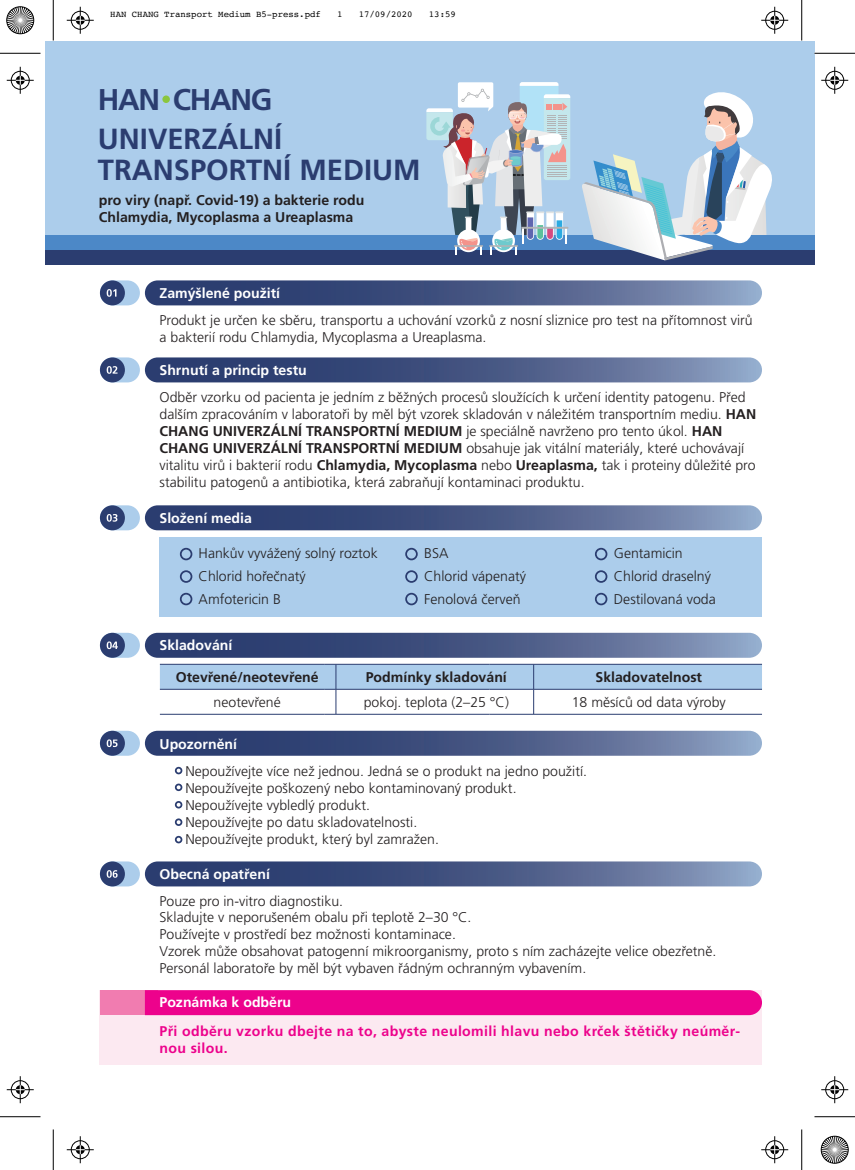
<style>
.page{position:relative;width:855px;height:1170px;background:#fff}
.page>*{position:absolute;margin:0;border:0;box-sizing:border-box;transform-origin:0 0}
.t1{font:700 30px "Frutiger LT Pro";letter-spacing:-.045em;color:#2b3d70}
.t2{font:700 29.1px/30.9px "Frutiger LT Pro";color:#2b3d70}
.t3{font:300 14.1px/17px "Frutiger LT Pro";color:#231f20}
.t4{font:700 14.1px/17px "Frutiger LT Pro";color:#231f20}
.t5{font:700 14.1px "Frutiger LT Pro";color:#fff}
.t6{font:700 14.1px/17px "Frutiger LT Pro";letter-spacing:.025em;color:#ed028c}
.t7{font:9px "Courier";color:#000}
.s1{font-weight:700}
</style>
<div class="page">
<div style="left:45px;top:40px;width:769px;height:220px;background:#accdeb"></div>
<div style="left:45px;top:235px;width:769px;height:30px;background:#4c88c7"></div>
<div style="left:45px;top:250px;width:769px;height:15px;background:#2b3d70"></div>
<svg style="left:582px;top:92px;width:190px;height:168px"></svg>
<svg style="left:426px;top:82px;width:144px;height:173px"></svg>
<div style="left:162px;top:95px;width:8px;height:8px;background:#8bc63e;border-radius:50%"></div>
<svg style="left:145px;top:280px;width:617px;height:25px;background:#4e5f8b"></svg>
<svg style="left:145px;top:861px;width:617px;height:25px;background:#4f5f8b"></svg>
<svg style="left:145px;top:357px;width:617px;height:25px;background:#4e5f8b"></svg>
<svg style="left:145px;top:505px;width:617px;height:25px;background:#4e5f8a"></svg>
<svg style="left:145px;top:633px;width:617px;height:25px;background:#4d5e8a"></svg>
<svg style="left:145px;top:730px;width:617px;height:25px;background:#51618c"></svg>
<div style="left:100px;top:280px;width:40px;height:25px;background:#accdeb;border-radius:12px"></div>
<div style="left:100px;top:861px;width:40px;height:25px;background:#accdeb;border-radius:12px"></div>
<div style="left:100px;top:357px;width:40px;height:25px;background:#accdeb;border-radius:12px"></div>
<div style="left:100px;top:505px;width:40px;height:25px;background:#accdeb;border-radius:12px"></div>
<div style="left:100px;top:633px;width:40px;height:25px;background:#accdeb;border-radius:12px"></div>
<div style="left:100px;top:730px;width:40px;height:25px;background:#accdeb;border-radius:12px"></div>
<div style="left:100px;top:280px;width:25px;height:25px;background:#2b3d70;border-radius:50%"></div>
<div style="left:100px;top:861px;width:25px;height:25px;background:#2b3d70;border-radius:50%"></div>
<div style="left:100px;top:357px;width:25px;height:25px;background:#2b3d70;border-radius:50%"></div>
<div style="left:100px;top:505px;width:25px;height:25px;background:#2b3d70;border-radius:50%"></div>
<div style="left:100px;top:633px;width:25px;height:25px;background:#2b3d70;border-radius:50%"></div>
<div style="left:100px;top:730px;width:25px;height:25px;background:#2b3d70;border-radius:50%"></div>
<svg style="left:107px;top:289px;width:9px;height:8px"></svg>
<svg style="left:107px;top:870px;width:11px;height:7px"></svg>
<svg style="left:107px;top:366px;width:11px;height:8px"></svg>
<svg style="left:107px;top:514px;width:10px;height:7px"></svg>
<svg style="left:107px;top:641px;width:11px;height:8px"></svg>
<svg style="left:107px;top:739px;width:11px;height:8px"></svg>
<div style="left:100px;top:990px;width:662px;height:75px;background:#fce9f1"></div>
<div style="left:100px;top:990px;width:58px;height:25px;background:#f17cb0"></div>
<div style="left:160px;top:536px;width:602px;height:80px;background:#accdeb"></div>
<div style="left:180px;top:548px;width:12px;height:12px;border:2px solid #2b3d70;border-radius:50%"></div>
<div style="left:175px;top:767px;width:7px;height:7px;border:2px solid #2b3d70;border-radius:50%"></div>
<div style="left:175px;top:783px;width:7px;height:8px;border:2px solid #2b3d70;border-radius:50%"></div>
<div style="left:175px;top:801px;width:7px;height:7px;border:2px solid #2b3d70;border-radius:50%"></div>
<div style="left:175px;top:818px;width:7px;height:8px;border:2px solid #2b3d70;border-radius:50%"></div>
<div style="left:175px;top:836px;width:7px;height:7px;border:2px solid #2b3d70;border-radius:50%"></div>
<div style="left:405px;top:548px;width:13px;height:12px;border:2px solid #2b3d70;border-radius:50%"></div>
<div style="left:180px;top:570px;width:12px;height:13px;border:2px solid #2b3d70;border-radius:50%"></div>
<div style="left:405px;top:570px;width:13px;height:13px;border:2px solid #2b3d70;border-radius:50%"></div>
<div style="left:180px;top:593px;width:12px;height:12px;border:2px solid #2b3d70;border-radius:50%"></div>
<div style="left:405px;top:593px;width:13px;height:12px;border:2px solid #2b3d70;border-radius:50%"></div>
<svg style="left:160px;top:664px;width:602px;height:50px"></svg>
<hr style="left:160px;top:714px;width:165px;height:1px;background:#2b3d70">
<hr style="left:325px;top:714px;width:165px;height:1px;background:#2b3d70">
<hr style="left:490px;top:714px;width:272px;height:1px;background:#2b3d70">
<div style="left:145px;top:990px;width:617px;height:25px;background:#ed028c"></div>
<div style="left:595px;top:548px;width:12px;height:12px;border:2px solid #2b3d70;border-radius:50%"></div>
<div style="left:595px;top:570px;width:12px;height:13px;border:2px solid #2b3d70;border-radius:50%"></div>
<div style="left:595px;top:593px;width:12px;height:12px;border:2px solid #2b3d70;border-radius:50%"></div>
<hr style="left:0;top:53px;width:40px;height:1px;background:#000">
<hr style="left:814px;top:53px;width:41px;height:1px;background:#000">
<hr style="left:0;top:1116px;width:40px;height:1px;background:#000">
<hr style="left:814px;top:1116px;width:41px;height:1px;background:#000">
<hr style="left:53px;top:0;width:1px;height:40px;background:#000">
<hr style="left:53px;top:1129px;width:1px;height:41px;background:#000">
<hr style="left:801px;top:0;width:1px;height:40px;background:#000">
<hr style="left:801px;top:1129px;width:1px;height:41px;background:#000">
<svg style="left:67px;top:7px;width:27px;height:27px"></svg>
<svg style="left:761px;top:7px;width:27px;height:27px"></svg>
<svg style="left:67px;top:1136px;width:27px;height:27px"></svg>
<svg style="left:761px;top:1136px;width:27px;height:27px"></svg>
<svg style="left:7px;top:67px;width:27px;height:27px"></svg>
<svg style="left:7px;top:1076px;width:27px;height:27px"></svg>
<svg style="left:821px;top:67px;width:27px;height:27px"></svg>
<svg style="left:821px;top:1076px;width:27px;height:27px"></svg>
<svg style="left:6px;top:6px;width:29px;height:29px"></svg>
<svg style="left:820px;top:1135px;width:29px;height:29px"></svg>
<p class="t7" style="left:110px;top:7px;width:212px">HAN CHANG Transport Medium B5-press.pdf</p>
<p class="t7" style="left:337px;top:7px;width:7px">1</p>
<p class="t7" style="left:359px;top:7px;width:55px">17/09/2020</p>
<p class="t7" style="left:429px;top:7px;width:28px">13:59</p>
<h1 class="t1" style="left:98px;top:82px;width:176px">HAN CHANG</h1>
<h2 class="t2" style="left:98px;top:124px;width:324px">UNIVERZÁLNÍ<br>TRANSPORTNÍ MEDIUM</h2>
<p class="t4" style="left:99px;top:191px;width:267px">pro viry (např. Covid-19) a bakterie rodu<br>Chlamydia, Mycoplasma a Ureaplasma</p>
<p class="t5" style="left:159px;top:284px;width:122px">Zamýšlené použití</p>
<p class="t3" style="left:159px;top:311px;width:595px">Produkt je určen ke sběru, transportu a uchování vzorků z nosní sliznice pro test na přítomnost virů a bakterií rodu Chlamydia, Mycoplasma a Ureaplasma.</p>
<p class="t5" style="left:159px;top:362px;width:149px">Shrnutí a princip testu</p>
<p class="t3" style="left:159px;top:389px;width:598px">Odběr vzorku od pacienta je jedním z běžných procesů sloužících k určení identity patogenu. Před dalším zpracováním v laboratoři by měl být vzorek skladován v náležitém transportním mediu. <span class="s1">HAN CHANG UNIVERZÁLNÍ TRANSPORTNÍ MEDIUM</span> je speciálně navrženo pro tento úkol. <span class="s1">HAN CHANG UNIVERZÁLNÍ TRANSPORTNÍ MEDIUM</span> obsahuje jak vitální materiály, které uchovávají vitalitu virů i bakterií rodu <span class="s1">Chlamydia, Mycoplasma</span> nebo <span class="s1">Ureaplasma,</span> tak i proteiny důležité pro stabilitu patogenů a antibiotika, která zabraňují kontaminaci produktu.</p>
<p class="t5" style="left:159px;top:510px;width:94px">Složení media</p>
<p class="t3" style="left:199px;top:545px;width:181px">Hankův vyvážený solný roztok</p>
<p class="t3" style="left:199px;top:565px;width:109px;line-height:23px">Chlorid hořečnatý<br>Amfotericin B</p>
<p class="t5" style="left:159px;top:637px;width:74px">Skladování</p>
<p class="t3" style="left:424px;top:542px;width:103px;line-height:23px">BSA<br>Chlorid vápenatý<br>Fenolová červeň</p>
<p class="t3" style="left:614px;top:542px;width:103px;line-height:23px">Gentamicin<br>Chlorid draselný<br>Destilovaná voda</p>
<p class="t4" style="left:176px;top:668px;width:144px">Otevřené/neotevřené</p>
<p class="t3" style="left:214px;top:694px;width:69px">neotevřené</p>
<p class="t5" style="left:159px;top:735px;width:79px">Upozornění</p>
<p class="t4" style="left:366px;top:668px;width:143px">Podmínky skladování</p>
<p class="t3" style="left:364px;top:694px;width:147px">pokoj. teplota (2–25 °C)</p>
<p class="t4" style="left:595px;top:668px;width:108px">Skladovatelnost</p>
<p class="t3" style="left:572px;top:694px;width:156px">18 měsíců od data výroby</p>
<p class="t3" style="left:185px;top:763px;width:403px">Nepoužívejte více než jednou. Jedná se o produkt na jedno použití.<br>Nepoužívejte poškozený nebo kontaminovaný produkt.<br>Nepoužívejte vybledlý produkt.<br>Nepoužívejte po datu skladovatelnosti.<br>Nepoužívejte produkt, který byl zamražen.</p>
<p class="t5" style="left:159px;top:865px;width:112px">Obecná opatření</p>
<p class="t3" style="left:159px;top:892px;width:558px">Pouze pro in-vitro diagnostiku.<br>Skladujte v neporušeném obalu při teplotě 2–30 °C.<br>Používejte v prostředí bez možnosti kontaminace.<br>Vzorek může obsahovat patogenní mikroorganismy, proto s ním zacházejte velice obezřetně.<br>Personál laboratoře by měl být vybaven řádným ochranným vybavením.</p>
<p class="t5" style="left:160px;top:994px;width:133px">Poznámka k odběru</p>
<p class="t6" style="left:160px;top:1022px;width:582px">Při odběru vzorku dbejte na to, abyste neulomili hlavu nebo krček štětičky neúměr&shy;nou silou.</p>
</div>
